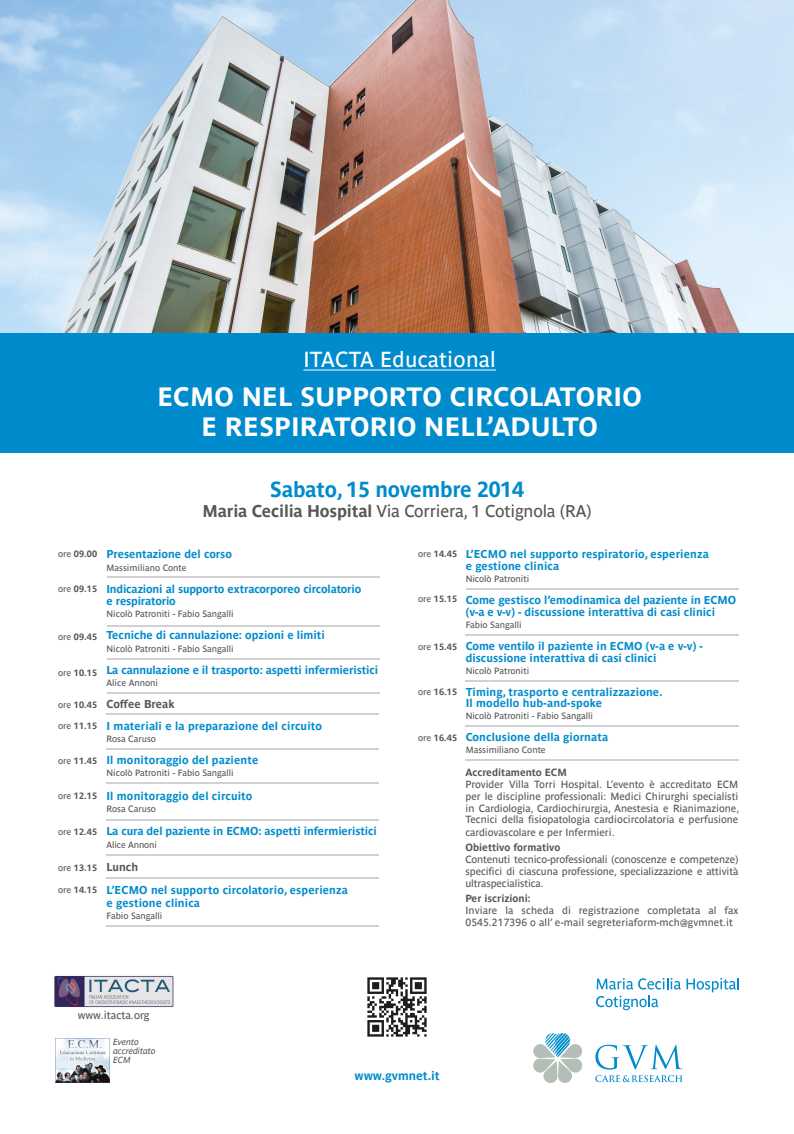
<style>
.page{position:relative;width:794px;height:1134px;background:#fff}
.page>*{position:absolute;margin:0;border:0;box-sizing:border-box;transform-origin:0 0}
.t1{font:700 26.28px/30px "Parisine Ptf";letter-spacing:.01em;color:#fff;text-align:center}
.t2{font:700 21.56px "Parisine Ptf";letter-spacing:-.01em;color:#008bcc}
.t3{font:21.56px "Parisine Ptf";letter-spacing:.01em;color:#fff}
.t4{font:16.88px "Parisine Ptf";letter-spacing:-.01em;color:#575756}
.t5{font:700 12.2px "Parisine Ptf";color:#008bcc}
.t6{font:700 11.32px/11.7px "Parisine Ptf";color:#008bcc}
.t7{font:700 11.32px "Parisine Ptf";color:#575756}
.t8{font:10.84px "Parisine Ptf";color:#575756}
.t9{font:10.32px/11.8px "Parisine Ptf";color:#575756;text-align:justify}
.t10{font:700 10.32px "Parisine Ptf";color:#575756}
.t11{font:9.04px "Parisine Ptf";color:#575756}
.t12{font:700 9.04px "Parisine Ptf";letter-spacing:.01em;color:#575756}
.t13{font:italic 8.8px/9px "Parisine Ptf";letter-spacing:-.015em;color:#575756}
.s1{font-weight:700}
.s2{font-weight:400}
</style>
<div class="page">
<img style="left:0;top:0;width:794px;height:333px">
<div style="left:0;top:333px;width:794px;height:120px;background:#008bcc"></div>
<hr style="left:303px;top:370px;width:193px;height:1px;background:#fff">
<svg style="left:595px;top:1045px;width:87px;height:24px"></svg>
<svg style="left:533px;top:1033px;width:50px;height:50px"></svg>
<svg style="left:595px;top:1075px;width:87px;height:7px"></svg>
<svg style="left:596px;top:978px;width:143px;height:32px"></svg>
<img style="left:55px;top:1038px;width:54px;height:45px">
<img style="left:54px;top:975px;width:120px;height:32px">
<img style="left:367px;top:977px;width:60px;height:60px">
<hr style="left:107px;top:625px;width:273px;height:1px;background:#d1d1d1">
<hr style="left:107px;top:576px;width:273px;height:2px;background:#d1d1d1">
<hr style="left:107px;top:658px;width:273px;height:2px;background:#d1d1d1">
<hr style="left:107px;top:692px;width:273px;height:2px;background:#d1d1d1">
<hr style="left:106px;top:713px;width:273px;height:2px;background:#d1d1d1">
<hr style="left:106px;top:748px;width:273px;height:1px;background:#d1d1d1">
<hr style="left:106px;top:782px;width:273px;height:2px;background:#d1d1d1">
<hr style="left:106px;top:819px;width:273px;height:1px;background:#d1d1d1">
<hr style="left:106px;top:854px;width:273px;height:1px;background:#d1d1d1">
<hr style="left:106px;top:877px;width:273px;height:2px;background:#d1d1d1">
<hr style="left:106px;top:925px;width:273px;height:2px;background:#d1d1d1">
<hr style="left:466px;top:588px;width:272px;height:2px;background:#d1d1d1">
<hr style="left:465px;top:634px;width:274px;height:2px;background:#d1d1d1">
<hr style="left:465px;top:680px;width:274px;height:2px;background:#d1d1d1">
<hr style="left:465px;top:726px;width:274px;height:1px;background:#d1d1d1">
<hr style="left:465px;top:759px;width:274px;height:1px;background:#d1d1d1">
<h2 class="t3" style="left:303px;top:343px;width:194px">ITACTA Educational</h2>
<h1 class="t1" style="left:157px;top:379px;width:486px">ECMO NEL SUPPORTO CIRCOLATORIO<br>E RESPIRATORIO NELL’ADULTO</h1>
<h2 class="t2" style="left:270px;top:473px;width:255px">Sabato, 15 novembre 2014</h2>
<h3 class="t4" style="left:202px;top:498px;width:390px"><span class="s1">Maria Cecilia Hospital</span> Via Corriera, 1 Cotignola (RA)</h3>
<p class="t12" style="left:58px;top:547px;width:41px"><span class="s2">ore</span> 09.00</p>
<p class="t6" style="left:465px;top:547px;width:245px">L’ECMO nel supporto respiratorio, esperienza e gestione clinica</p>
<p class="t11" style="left:465px;top:572px;width:65px">Nicolò Patroniti</p>
<p class="t6" style="left:465px;top:593px;width:272px">Come gestisco l’emodinamica del paziente in ECMO (v-a e v-v) - discussione interattiva di casi clinici</p>
<p class="t11" style="left:465px;top:618px;width:58px">Fabio Sangalli</p>
<p class="t6" style="left:465px;top:639px;width:239px">Come ventilo il paziente in ECMO (v-a e v-v) - discussione interattiva di casi clinici</p>
<p class="t11" style="left:465px;top:664px;width:65px">Nicolò Patroniti</p>
<p class="t6" style="left:465px;top:685px;width:198px">Timing, trasporto e centralizzazione.<br>Il modello hub-and-spoke</p>
<p class="t11" style="left:465px;top:709px;width:129px">Nicolò Patroniti - Fabio Sangalli</p>
<p class="t6" style="left:465px;top:730px;width:144px">Conclusione della giornata</p>
<p class="t11" style="left:465px;top:743px;width:82px">Massimiliano Conte</p>
<p class="t10" style="left:465px;top:765px;width:103px">Accreditamento ECM</p>
<p class="t9" style="left:465px;top:778px;width:275px">Provider Villa Torri Hospital. L’evento è accreditato ECM per le discipline professionali: Medici Chirurghi specialisti in Cardiologia, Cardiochirurgia, Anestesia e Rianimazione, Tecnici della fisiopatologia cardiocircolatoria e perfusione cardiovascolare e per Infermieri.</p>
<p class="t10" style="left:465px;top:840px;width:96px">Obiettivo formativo</p>
<p class="t9" style="left:465px;top:852px;width:274px;line-height:12px">Contenuti tecnico-professionali (conoscenze e competenze) specifici di ciascuna professione, specializzazione e attività ultraspecialistica.</p>
<p class="t10" style="left:465px;top:891px;width:67px">Per iscrizioni:</p>
<p class="t9" style="left:465px;top:904px;width:274px;line-height:11.7px">Inviare la scheda di registrazione completata al fax<br>0545.217396 o all’ e-mail segreteriaform-mch@gvmnet.it</p>
<p class="t6" style="left:106px;top:547px;width:127px">Presentazione del corso</p>
<p class="t11" style="left:106px;top:561px;width:82px">Massimiliano Conte</p>
<p class="t6" style="left:106px;top:581px;width:256px;line-height:12.4px">Indicazioni al supporto extracorporeo circolatorio e respiratorio</p>
<p class="t11" style="left:106px;top:607px;width:129px">Nicolò Patroniti - Fabio Sangalli</p>
<p class="t6" style="left:106px;top:628px;width:220px">Tecniche di cannulazione: opzioni e limiti</p>
<p class="t11" style="left:106px;top:642px;width:129px">Nicolò Patroniti - Fabio Sangalli</p>
<p class="t6" style="left:106px;top:663px;width:273px">La cannulazione e il trasporto: aspetti infermieristici</p>
<p class="t11" style="left:106px;top:676px;width:53px">Alice Annoni</p>
<p class="t7" style="left:106px;top:695px;width:70px">Coffee Break</p>
<p class="t6" style="left:106px;top:719px;width:217px">I materiali e la preparazione del circuito</p>
<p class="t11" style="left:106px;top:732px;width:51px">Rosa Caruso</p>
<p class="t6" style="left:106px;top:753px;width:153px">Il monitoraggio del paziente</p>
<p class="t11" style="left:106px;top:766px;width:129px">Nicolò Patroniti - Fabio Sangalli</p>
<p class="t6" style="left:106px;top:789px;width:147px">Il monitoraggio del circuito</p>
<p class="t11" style="left:106px;top:802px;width:51px">Rosa Caruso</p>
<p class="t6" style="left:106px;top:824px;width:272px">La cura del paziente in ECMO: aspetti infermieristici</p>
<p class="t11" style="left:106px;top:838px;width:52px">Alice Annoni</p>
<p class="t7" style="left:106px;top:859px;width:33px">Lunch</p>
<p class="t6" style="left:106px;top:883px;width:243px;line-height:12.4px">L’ECMO nel supporto circolatorio, esperienza e gestione clinica</p>
<p class="t11" style="left:106px;top:909px;width:58px">Fabio Sangalli</p>
<p class="t12" style="left:418px;top:547px;width:41px"><span class="s2">ore</span> 14.45</p>
<p class="t12" style="left:418px;top:592px;width:41px"><span class="s2">ore</span> 15.15</p>
<p class="t12" style="left:58px;top:582px;width:41px"><span class="s2">ore</span> 09.15</p>
<p class="t12" style="left:58px;top:630px;width:41px"><span class="s2">ore</span> 09.45</p>
<p class="t12" style="left:58px;top:666px;width:41px"><span class="s2">ore</span> 10.15</p>
<p class="t12" style="left:58px;top:698px;width:41px"><span class="s2">ore</span> 10.45</p>
<p class="t12" style="left:58px;top:719px;width:41px"><span class="s2">ore</span> 11.15</p>
<p class="t12" style="left:58px;top:754px;width:41px"><span class="s2">ore</span> 11.45</p>
<p class="t12" style="left:58px;top:789px;width:41px"><span class="s2">ore</span> 12.15</p>
<p class="t12" style="left:58px;top:825px;width:41px"><span class="s2">ore</span> 12.45</p>
<p class="t12" style="left:58px;top:861px;width:41px"><span class="s2">ore</span> 13.15</p>
<p class="t12" style="left:58px;top:883px;width:41px"><span class="s2">ore</span> 14.15</p>
<p class="t12" style="left:418px;top:640px;width:41px"><span class="s2">ore</span> 15.45</p>
<p class="t12" style="left:418px;top:685px;width:41px"><span class="s2">ore</span> 16.15</p>
<p class="t12" style="left:418px;top:731px;width:41px"><span class="s2">ore</span> 16.45</p>
<p class="t8" style="left:78px;top:1007px;width:73px">www.itacta.org</p>
<p class="t13" style="left:113px;top:1036px;width:44px">Evento accreditato<br>ECM</p>
<p class="t5" style="left:354px;top:1066px;width:87px">www.gvmnet.it</p>
</div>
